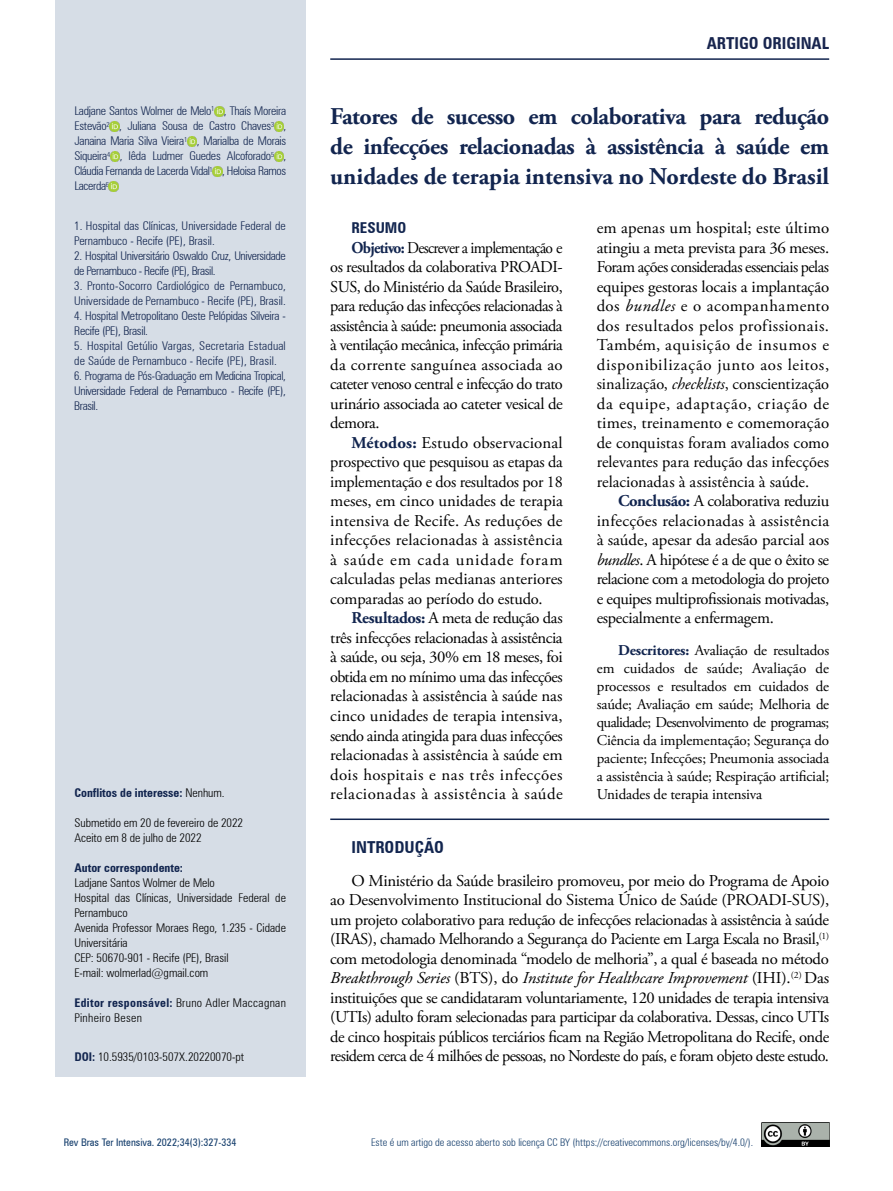
<style>
.page{position:relative;width:893px;height:1191px;background:#fff}
.page>*{position:absolute;margin:0;border:0;box-sizing:border-box;transform-origin:0 0}
.t1{font:700 24px/30px "Adobe Garamond Pro";color:#12254f;text-align:justify}
.t2{font:16.5px/19.5px "Adobe Garamond Pro";letter-spacing:-.01em;color:#000;text-align:justify}
.t3{font:16.5px/19.5px "Adobe Garamond Pro";letter-spacing:-.01em;color:#000;text-align:justify;scale:.94 1}
.t4{font:16.5px "Adobe Garamond Pro";letter-spacing:.035em;color:#000}
.t5{font:700 condensed 16.5px "Zurich BT";color:#18254e}
.t6{font:700 condensed 16.5px "Zurich BT";color:#12254f}
.t7{font:15px/18px "Adobe Garamond Pro";letter-spacing:-.01em;color:#000;text-align:justify}
.t8{font:700 condensed 15px "Zurich BT";color:#12254f}
.t9{font:300 condensed 12px/15px "Zurich BT";letter-spacing:-.02em;color:#12254f;text-align:justify}
.t10{font:300 condensed 12px/15px "Zurich BT";color:#000}
.t11{font:300 condensed 12px/15px "Zurich BT";color:#12254f}
.t12{font:300 condensed 12px/15px "Zurich BT";letter-spacing:.01em;color:#12254f}
.t13{font:300 condensed 12px/15px "Zurich BT";letter-spacing:.025em;color:#000}
.t14{font:700 condensed 12px "Zurich BT";color:#12254f}
.t15{font:300 condensed 10.5px "Zurich BT";color:#163f6d}
.t16{font:condensed 10.5px "Zurich BT";color:#163f6d}
.s1{font-style:italic}
.s2{font-weight:700;color:#12254f}
.s3{font-weight:300;color:#000}
</style>
<div class="page">
<div style="left:55px;top:0;width:250px;height:1076px;background:#d5dce6"></div>
<svg style="left:214px;top:106px;width:10px;height:10px"></svg>
<svg style="left:110px;top:121px;width:9px;height:10px"></svg>
<svg style="left:274px;top:121px;width:10px;height:10px"></svg>
<svg style="left:187px;top:136px;width:10px;height:10px"></svg>
<svg style="left:110px;top:151px;width:10px;height:10px"></svg>
<svg style="left:274px;top:151px;width:10px;height:10px"></svg>
<svg style="left:213px;top:166px;width:9px;height:10px"></svg>
<svg style="left:109px;top:181px;width:9px;height:10px"></svg>
<hr style="left:330px;top:818px;width:499px;height:2px;background:#12254f">
<img style="left:761px;top:1122px;width:68px;height:24px">
<hr style="left:330px;top:58px;width:499px;height:2px;background:#12254f">
<p class="t5" style="left:707px;top:33px;width:124px">ARTIGO ORIGINAL</p>
<h1 class="t1" style="left:330px;top:102px;width:500px">Fatores de sucesso em colaborativa para redução de infecções relacionadas à assistência à saúde em unidades de terapia intensiva no Nordeste do Brasil</h1>
<p class="t9" style="left:74px;top:104px;width:213px">Ladjane Santos Wolmer de Melo<sup>1</sup> , Thaís Moreira Estevão<sup>2</sup> , Juliana Sousa de Castro Chaves<sup>3</sup> , Janaina Maria Silva Vieira<sup>1</sup> , Marialba de Morais Siqueira<sup>4</sup> , Iêda Ludmer Guedes Alcoforado<sup>5</sup> , Cláudia Fernanda de Lacerda Vidal<sup>1</sup> , Heloisa Ramos Lacerda<sup>6</sup></p>
<p class="t11" style="left:74px;top:218px;width:213px">1. Hospital das Clínicas, Universidade Federal de<br>Pernambuco - Recife (PE), Brasil.</p>
<p class="t9" style="left:74px;top:248px;width:213px">2. Hospital Universitário Oswaldo Cruz, Universidade de Pernambuco - Recife (PE), Brasil.</p>
<p class="t11" style="left:74px;top:278px;width:213px">3. Pronto-Socorro Cardiológico de Pernambuco,<br>Universidade de Pernambuco - Recife (PE), Brasil.</p>
<p class="t9" style="left:74px;top:308px;width:213px">4. Hospital Metropolitano Oeste Pelópidas Silveira -<br>Recife (PE), Brasil.</p>
<p class="t12" style="left:74px;top:338px;width:213px">5. Hospital Getúlio Vargas, Secretaria Estadual de Saúde de Pernambuco - Recife (PE), Brasil.</p>
<p class="t9" style="left:74px;top:368px;width:213px">6. Programa de Pós-Graduação em Medicina Tropical, Universidade Federal de Pernambuco - Recife (PE), Brasil.</p>
<p class="t8" style="left:351px;top:218px;width:56px">RESUMO</p>
<p class="t2" style="left:597px;top:219px;width:234px">em apenas um hospital; este último atingiu a meta prevista para 36 meses.<br>Foram ações consideradas essenciais pelas equipes gestoras locais a implantação dos <span class="s1">bundles</span> e o acompanhamento dos resultados pelos profissionais.<br>Também, aquisição de insumos e disponibilização junto aos leitos, sinalização, <span class="s1">checklists</span>, conscientização da equipe, adaptação, criação de times, treinamento e comemoração de conquistas foram avaliados como relevantes para redução das infecções relacionadas à assistência à saúde.</p>
<p class="t2" style="left:597px;top:492px;width:234px;text-indent:21px"><span class="s2">Conclusão:</span> A colaborativa reduziu infecções relacionadas à assistência à saúde, apesar da adesão parcial aos <span class="s1">bundles</span>. A hipótese é a de que o êxito se relacione com a metodologia do projeto e equipes multiprofissionais motivadas, especialmente a enfermagem.</p>
<p class="t3" style="left:330px;top:238px;width:249px;text-indent:21px"><span class="s2">Objetivo:</span> Descrever a implementação e os resultados da colaborativa PROADI-SUS, do Ministério da Saúde Brasileiro, para redução das infecções relacionadas à assistência à saúde: pneumonia associada à ventilação mecânica, infecção primária da corrente sanguínea associada ao cateter venoso central e infecção do trato urinário associada ao cateter vesical de demora.</p>
<p class="t2" style="left:330px;top:433px;width:234px;text-indent:21px"><span class="s2">Métodos:</span> Estudo observacional prospectivo que pesquisou as etapas da implementação e dos resultados por 18 meses, em cinco unidades de terapia intensiva de Recife. As reduções de infecções relacionadas à assistência à saúde em cada unidade foram calculadas pelas medianas anteriores comparadas ao período do estudo.</p>
<p class="t2" style="left:330px;top:609px;width:234px;text-indent:21px"><span class="s2">Resultados:</span> A meta de redução das três infecções relacionadas à assistência à saúde, ou seja, 30% em 18 meses, foi obtida em no mínimo uma das infecções relacionadas à assistência à saúde nas cinco unidades de terapia intensiva, sendo ainda atingida para duas infecções relacionadas à assistência à saúde em dois hospitais e nas três infecções</p>
<p class="t7" style="left:597px;top:642px;width:234px;text-indent:21px"><span class="s2">Descritores:</span> Avaliação de resultados em cuidados de saúde; Avaliação de processos e resultados em cuidados de saúde; Avaliação em saúde; Melhoria de qualidade; Desenvolvimento de programas; Ciência da implementação; Segurança do paciente; Infecções; Pneumonia associada a assistência à saúde; Respiração artificial; Unidades de terapia intensiva</p>
<p class="t14" style="left:74px;top:785px;width:152px">Conflitos de interesse: <span class="s3">Nenhum.</span></p>
<p class="t4" style="left:330px;top:784px;width:234px">relacionadas à assistência à saúde</p>
<p class="t10" style="left:74px;top:815px;width:170px">Submetido em 20 de fevereiro de 2022<br>Aceito em 8 de julho de 2022</p>
<p class="t14" style="left:74px;top:860px;width:110px">Autor correspondente:</p>
<p class="t10" style="left:74px;top:875px;width:213px">Ladjane Santos Wolmer de Melo<br>Hospital das Clínicas, Universidade Federal de<br>Pernambuco<br>Avenida Professor Moraes Rego, 1.235 - Cidade<br>Universitária<br>CEP: 50670-901 - Recife (PE), Brasil<br>E-mail: wolmerlad@gmail.com</p>
<p class="t13" style="left:74px;top:995px;width:213px"><span class="s2">Editor responsável:</span> Bruno Adler Maccagnan<br>Pinheiro Besen</p>
<p class="t6" style="left:352px;top:837px;width:94px">INTRODUÇÃO</p>
<p class="t2" style="left:330px;top:871px;width:501px;text-indent:21px">O Ministério da Saúde brasileiro promoveu, por meio do Programa de Apoio ao Desenvolvimento Institucional do Sistema Único de Saúde (PROADI-SUS), um projeto colaborativo para redução de infecções relacionadas à assistência à saúde (IRAS), chamado Melhorando a Segurança do Paciente em Larga Escala no Brasil,<sup>(1) </sup>com metodologia denominada “modelo de melhoria”, a qual é baseada no método <span class="s1">Breakthrough Series</span> (BTS), do <span class="s1">Institute for Healthcare Improvement</span> (IHI).<sup>(2)</sup> Das instituições que se candidataram voluntariamente, 120 unidades de terapia intensiva (UTIs) adulto foram selecionadas para participar da colaborativa. Dessas, cinco UTIs de cinco hospitais públicos terciários ficam na Região Metropolitana do Recife, onde residem cerca de 4 milhões de pessoas, no Nordeste do país, e foram objeto deste estudo.</p>
<p class="t10" style="left:74px;top:1049px;width:171px"><span class="s2">DOI:</span> 10.5935/0103-507X.20220070-pt</p>
<p class="t16" style="left:64px;top:1136px;width:174px">Rev Bras Ter Intensiva. 2022;34(3):327-334</p>
<p class="t15" style="left:371px;top:1136px;width:384px">Este é um artigo de acesso aberto sob licença CC BY (https://creativecommons.org/licenses/by/4.0/).</p>
</div>
